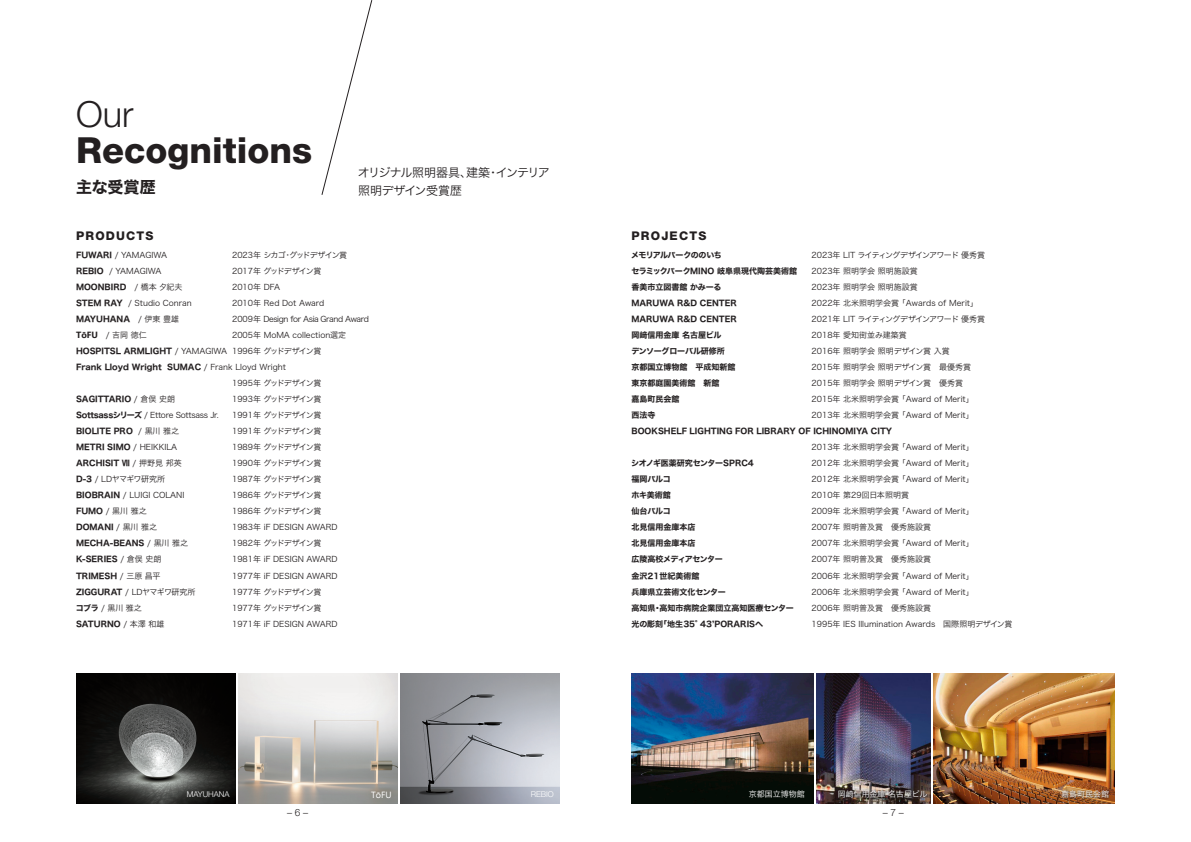
<style>
.page{position:relative;width:1191px;height:842px;background:#fff}
.page>*{position:absolute;margin:0;border:0;box-sizing:border-box;transform-origin:0 0}
.t1{font:800 36px "Helvetica Neue LT Std";color:#231f20}
.t2{font:300 36px "Helvetica Neue LT Std";color:#231f20}
.t3{font:16px "Hira Kaku Std N W7";letter-spacing:-.005em;color:#231f20}
.t4{font:12px/18px "Hira Kaku Std N W3";letter-spacing:-.045em;color:#231f20}
.t5{font:800 12px "Helvetica Neue LT Std";letter-spacing:.1em;color:#231f20}
.t6{font:300 10px "Helvetica Neue LT Std";color:#231f20}
.t7{font:9px "Ebrima";color:#fff}
.t8{font:8px/16px "Hira Kaku Std N W3";color:#231f20}
.t9{font:8px "Hira Kaku Std N W7";color:#231f20}
.t10{font:8px "Hira Kaku Std N W3";letter-spacing:-.05em;color:#231f20}
.t11{font:8px "Hira Kaku Std N W3";letter-spacing:-.065em;color:#231f20}
.t12{font:8px "Hira Kaku Std N W3";letter-spacing:-.055em;color:#231f20}
.t13{font:8px "Hira Kaku Std N W3";letter-spacing:-.03em;color:#231f20}
.t14{font:8px "Hira Kaku Std N W7";letter-spacing:-.055em;color:#231f20}
.t15{font:8px "Hira Kaku Std N W3";color:#fff}
.t16{font:8px "Hira Kaku Std N W3";letter-spacing:-.095em;color:#231f20}
.t17{font:300 8px "Helvetica Neue LT Std";color:#fff}
.t18{font:8px "Hira Kaku Std N W7";letter-spacing:-.02em;color:#231f20}
.s1{font-family:"Hira Kaku Std N W7"}
.s2{font-family:"Hira Kaku Std N W3"}
.s3{font-family:"Ebrima";font-weight:700;font-size:9px}
</style>
<div class="page">
<img style="left:76px;top:673px;width:159px;height:130px">
<img style="left:238px;top:673px;width:159px;height:130px">
<img style="left:400px;top:673px;width:159px;height:130px">
<img style="left:631px;top:673px;width:182px;height:130px">
<img style="left:933px;top:673px;width:182px;height:130px">
<img style="left:816px;top:673px;width:114px;height:130px">
<svg style="left:321px;top:0;width:52px;height:195px"></svg>
<svg style="left:837px;top:789px;width:91px;height:10px"></svg>
<svg style="left:1060px;top:789px;width:50px;height:10px"></svg>
<h1 class="t2" style="left:76px;top:92px;width:59px">Our</h1>
<h1 class="t1" style="left:76px;top:128px;width:238px">Recognitions</h1>
<h2 class="t3" style="left:76px;top:174px;width:81px">主な受賞歴</h2>
<h3 class="t4" style="left:358px;top:163px;width:193px">オリジナル照明器具、建築・インテリア照明デザイン受賞歴</h3>
<h3 class="t5" style="left:76px;top:228px;width:79px">PRODUCTS</h3>
<p class="t8" style="left:76px;top:247px;width:92px"><span class="s1">FUWARI</span> / YAMAGIWA</p>
<p class="t16" style="left:232px;top:249px;width:117px">2023年 シカゴ・グッドデザイン賞</p>
<p class="t8" style="left:76px;top:263px;width:87px"><span class="s1">REBIO</span> / YAMAGIWA</p>
<p class="t10" style="left:232px;top:265px;width:91px">2017年 グッドデザイン賞</p>
<p class="t9" style="left:76px;top:281px;width:108px">MOONBIRD <span class="s2">/ 橋本 夕紀夫</span></p>
<p class="t8" style="left:232px;top:279px;width:49px">2010年 DFA</p>
<p class="t8" style="left:76px;top:295px;width:117px"><span class="s1">STEM RAY</span> / Studio Conran</p>
<p class="t8" style="left:232px;top:295px;width:94px">2010年 Red Dot Award</p>
<p class="t9" style="left:76px;top:313px;width:105px">MAYUHANA <span class="s2">/ 伊東 豊雄</span></p>
<p class="t10" style="left:232px;top:313px;width:138px">2009年 Design for Asia Grand Award</p>
<p class="t8" style="left:76px;top:327px;width:72px"><span class="s3">TōFU</span> / 吉岡 徳仁</p>
<p class="t8" style="left:76px;top:327px;width:272px;text-indent:156px">2005年 MoMA collection選定<br><span class="s1">HOSPITSL ARMLIGHT</span> / YAMAGIWA 1996年 グッドデザイン賞</p>
<p class="t9" style="left:76px;top:361px;width:211px">Frank Lloyd Wright SUMAC <span class="s2">/ Frank Lloyd Wright</span></p>
<p class="t10" style="left:232px;top:377px;width:91px">1995年 グッドデザイン賞</p>
<p class="t9" style="left:76px;top:393px;width:101px">SAGITTARIO <span class="s2">/ 倉俣 史朗</span></p>
<p class="t10" style="left:232px;top:393px;width:91px">1993年 グッドデザイン賞</p>
<p class="t13" style="left:76px;top:409px;width:144px"><span class="s1">Sottsassシリーズ</span> / Ettore Sottsass Jr.</p>
<p class="t10" style="left:232px;top:409px;width:91px">1991年 グッドデザイン賞</p>
<p class="t9" style="left:76px;top:425px;width:104px">BIOLITE PRO <span class="s2">/ 黒川 雅之</span></p>
<p class="t10" style="left:232px;top:425px;width:91px">1991年 グッドデザイン賞</p>
<p class="t9" style="left:76px;top:441px;width:103px">METRI SIMO <span class="s2">/ HEIKKILA</span></p>
<p class="t10" style="left:232px;top:441px;width:91px">1989年 グッドデザイン賞</p>
<p class="t9" style="left:76px;top:457px;width:107px">ARCHISIT Ⅶ <span class="s2">/ 押野見 邦英</span></p>
<p class="t10" style="left:232px;top:457px;width:91px">1990年 グッドデザイン賞</p>
<p class="t12" style="left:76px;top:473px;width:91px"><span class="s1">D-3</span> / LDヤマギワ研究所</p>
<p class="t10" style="left:232px;top:473px;width:91px">1987年 グッドデザイン賞</p>
<p class="t8" style="left:76px;top:487px;width:110px"><span class="s1">BIOBRAIN</span> / LUIGI COLANI</p>
<p class="t10" style="left:232px;top:489px;width:91px">1986年 グッドデザイン賞</p>
<p class="t8" style="left:76px;top:503px;width:72px"><span class="s1">FUMO</span> / 黒川 雅之</p>
<p class="t10" style="left:232px;top:505px;width:91px">1986年 グッドデザイン賞</p>
<p class="t9" style="left:76px;top:521px;width:83px">DOMANI <span class="s2">/ 黒川 雅之</span></p>
<p class="t8" style="left:232px;top:519px;width:107px">1983年 iF DESIGN AWARD</p>
<p class="t9" style="left:76px;top:537px;width:113px">MECHA-BEANS <span class="s2">/ 黒川 雅之</span></p>
<p class="t10" style="left:232px;top:537px;width:91px">1982年 グッドデザイン賞</p>
<p class="t9" style="left:76px;top:553px;width:87px">K-SERIES <span class="s2">/ 倉俣 史朗</span></p>
<p class="t8" style="left:232px;top:551px;width:107px">1981年 iF DESIGN AWARD</p>
<p class="t9" style="left:76px;top:569px;width:86px">TRIMESH <span class="s2">/ 三原 昌平</span></p>
<p class="t8" style="left:232px;top:567px;width:107px">1977年 iF DESIGN AWARD</p>
<p class="t12" style="left:76px;top:585px;width:121px"><span class="s1">ZIGGURAT</span> / LDヤマギワ研究所</p>
<p class="t10" style="left:232px;top:585px;width:91px">1977年 グッドデザイン賞</p>
<p class="t8" style="left:76px;top:599px;width:68px"><span class="s1">コブラ</span> / 黒川 雅之</p>
<p class="t10" style="left:232px;top:601px;width:91px">1977年 グッドデザイン賞</p>
<p class="t9" style="left:76px;top:617px;width:90px">SATURNO <span class="s2">/ 本澤 和雄</span></p>
<p class="t8" style="left:232px;top:615px;width:107px">1971年 iF DESIGN AWARD</p>
<h3 class="t5" style="left:631px;top:228px;width:76px">PROJECTS</h3>
<p class="t14" style="left:631px;top:249px;width:92px">メモリアルパークののいち</p>
<p class="t11" style="left:811px;top:249px;width:175px">2023年 LIT ライティングデザインアワード 優秀賞</p>
<p class="t9" style="left:631px;top:265px;width:167px">セラミックパークMINO 岐阜県現代陶芸美術館</p>
<p class="t8" style="left:811px;top:263px;width:108px">2023年 照明学会 照明施設賞</p>
<p class="t9" style="left:631px;top:281px;width:92px">香美市立図書館 かみーる</p>
<p class="t8" style="left:811px;top:279px;width:108px">2023年 照明学会 照明施設賞</p>
<p class="t9" style="left:631px;top:297px;width:107px">MARUWA R&amp;D CENTER</p>
<p class="t8" style="left:811px;top:295px;width:168px">2022年 北米照明学会賞 「Awards of Merit」</p>
<p class="t9" style="left:631px;top:313px;width:107px">MARUWA R&amp;D CENTER</p>
<p class="t11" style="left:811px;top:313px;width:175px">2021年 LIT ライティングデザインアワード 優秀賞</p>
<p class="t9" style="left:631px;top:329px;width:92px">岡﨑信用金庫 名古屋ビル</p>
<p class="t8" style="left:811px;top:327px;width:97px">2018年 愛知街並み建築賞</p>
<p class="t18" style="left:631px;top:345px;width:95px">デンソーグローバル研修所</p>
<p class="t8" style="left:811px;top:343px;width:140px">2016年 照明学会 照明デザイン賞 入賞</p>
<p class="t9" style="left:631px;top:361px;width:105px">京都国立博物館　平成知新館</p>
<p class="t8" style="left:811px;top:359px;width:161px">2015年 照明学会 照明デザイン賞　最優秀賞</p>
<p class="t9" style="left:631px;top:377px;width:89px">東京都庭園美術館　新館</p>
<p class="t8" style="left:811px;top:375px;width:153px">2015年 照明学会 照明デザイン賞　優秀賞</p>
<p class="t9" style="left:631px;top:393px;width:49px">嘉島町民会館</p>
<p class="t8" style="left:811px;top:391px;width:164px">2015年 北米照明学会賞 「Award of Merit」</p>
<p class="t9" style="left:631px;top:409px;width:25px">西法寺</p>
<p class="t8" style="left:811px;top:407px;width:164px">2013年 北米照明学会賞 「Award of Merit」</p>
<p class="t9" style="left:631px;top:425px;width:262px">BOOKSHELF LIGHTING FOR LIBRARY OF ICHINOMIYA CITY</p>
<p class="t8" style="left:811px;top:439px;width:164px">2013年 北米照明学会賞 「Award of Merit」</p>
<p class="t9" style="left:631px;top:457px;width:124px">シオノギ医薬研究センターSPRC4</p>
<p class="t8" style="left:811px;top:455px;width:164px">2012年 北米照明学会賞 「Award of Merit」</p>
<p class="t9" style="left:631px;top:473px;width:41px">福岡パルコ</p>
<p class="t8" style="left:811px;top:471px;width:164px">2012年 北米照明学会賞 「Award of Merit」</p>
<p class="t9" style="left:631px;top:489px;width:41px">ホキ美術館</p>
<p class="t8" style="left:811px;top:487px;width:99px">2010年 第29回日本照明賞</p>
<p class="t9" style="left:631px;top:505px;width:41px">仙台パルコ</p>
<p class="t8" style="left:811px;top:503px;width:164px">2009年 北米照明学会賞 「Award of Merit」</p>
<p class="t9" style="left:631px;top:521px;width:65px">北見信用金庫本店</p>
<p class="t8" style="left:811px;top:519px;width:121px">2007年 照明普及賞　優秀施設賞</p>
<p class="t9" style="left:631px;top:537px;width:65px">北見信用金庫本店</p>
<p class="t8" style="left:811px;top:535px;width:164px">2007年 北米照明学会賞 「Award of Merit」</p>
<p class="t14" style="left:631px;top:553px;width:93px">広陵高校メディアセンター</p>
<p class="t8" style="left:811px;top:551px;width:121px">2007年 照明普及賞　優秀施設賞</p>
<p class="t9" style="left:631px;top:569px;width:69px">金沢21世紀美術館</p>
<p class="t8" style="left:811px;top:567px;width:164px">2006年 北米照明学会賞 「Award of Merit」</p>
<p class="t9" style="left:631px;top:585px;width:96px">兵庫県立芸術文化センター</p>
<p class="t8" style="left:811px;top:583px;width:164px">2006年 北米照明学会賞 「Award of Merit」</p>
<p class="t9" style="left:631px;top:601px;width:164px">高知県・高知市病院企業団立高知医療センター</p>
<p class="t8" style="left:811px;top:599px;width:121px">2006年 照明普及賞　優秀施設賞</p>
<p class="t9" style="left:631px;top:617px;width:133px">光の彫刻「地生35°43’PORARISへ</p>
<p class="t8" style="left:811px;top:615px;width:202px">1995年 IES Illumination Awards　国際照明デザイン賞</p>
<p class="t17" style="left:187px;top:789px;width:44px">MAYUHANA</p>
<p class="t7" style="left:371px;top:788px;width:22px">TōFU</p>
<p class="t17" style="left:530px;top:789px;width:25px">REBIO</p>
<p class="t15" style="left:749px;top:788px;width:57px">京都国立博物館</p>
<p class="t15" style="left:838px;top:788px;width:91px">岡崎信用金庫 名古屋ビル</p>
<p class="t15" style="left:1061px;top:788px;width:49px">嘉島町民会館</p>
<p class="t6" style="left:287px;top:806px;width:23px">– 6 –</p>
<p class="t6" style="left:882px;top:806px;width:23px">– 7 –</p>
</div>
